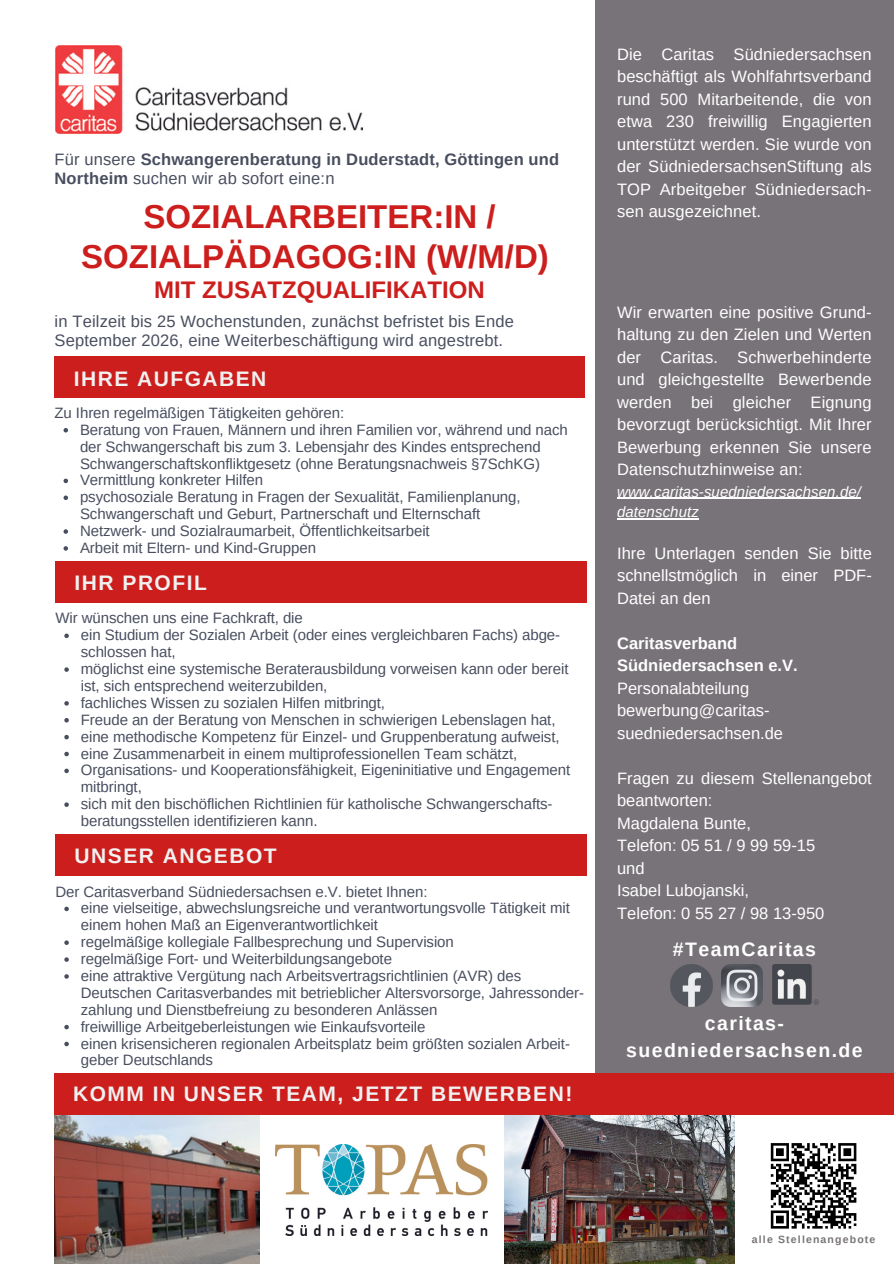
<style>
.page{position:relative;width:894px;height:1264px;background:#fff}
.page>*{position:absolute;margin:0;border:0;box-sizing:border-box;transform-origin:0 0}
.t1{font:700 33px/39.3px "Arimo";color:#cc1e1c;text-align:center}
.t2{font:700 24px "Arimo";color:#cc1e1c}
.t3{font:700 21px "Arimo";letter-spacing:.07em;color:#f1f1f1}
.t4{font:700 19.5px/27px "Arimo";letter-spacing:.07em;color:#fff;text-align:center}
.t5{font:16.5px/22.5px "Arimo";color:#fff;text-align:justify}
.t6{font:16.5px/19.2px "Arimo";letter-spacing:.01em;color:#494e5f}
.t7{font:700 16.5px/19.2px "Arimo";letter-spacing:.01em;color:#494e5f}
.t8{font:15px/16.8px "Arimo";letter-spacing:-.005em;color:#494e5f}
.t9{font:italic 15px/20.2px "Arimo";letter-spacing:.005em;color:#fff}
.t10{font:700 10.5px "Arimo";letter-spacing:.11em;color:#787378}
.s1{font-weight:400}
.s2{font-weight:700}
</style>
<div class="page">
<div style="left:595px;top:0;width:298px;height:1113px;background:#787378"></div>
<img style="left:504px;top:1115px;width:229px;height:148px">
<img style="left:54px;top:1115px;width:205px;height:148px">
<div style="left:54px;top:1073px;width:839px;height:42px;background:#cc1e1c"></div>
<img style="left:276px;top:1144px;width:211px;height:91px">
<svg style="left:770px;top:1143px;width:86px;height:85px"></svg>
<img style="left:772px;top:964px;width:46px;height:40px">
<img style="left:721px;top:964px;width:41px;height:42px">
<img style="left:670px;top:964px;width:42px;height:42px">
<svg style="left:63px;top:428px;width:5px;height:4px"></svg>
<svg style="left:63px;top:478px;width:5px;height:5px"></svg>
<svg style="left:63px;top:495px;width:5px;height:5px"></svg>
<svg style="left:63px;top:529px;width:5px;height:5px"></svg>
<svg style="left:63px;top:546px;width:5px;height:4px"></svg>
<div style="left:54px;top:356px;width:530px;height:42px;background:#cc1e1c"></div>
<div style="left:55px;top:834px;width:531px;height:41px;background:#cc1e1c"></div>
<svg style="left:64px;top:906px;width:5px;height:5px"></svg>
<svg style="left:64px;top:940px;width:5px;height:4px"></svg>
<svg style="left:64px;top:957px;width:5px;height:4px"></svg>
<svg style="left:64px;top:974px;width:5px;height:4px"></svg>
<svg style="left:64px;top:1024px;width:5px;height:5px"></svg>
<svg style="left:64px;top:1041px;width:5px;height:5px"></svg>
<hr style="left:617px;top:498px;width:37px;height:1px;background:#fff">
<hr style="left:654px;top:498px;width:206px;height:1px;background:#fff">
<hr style="left:617px;top:518px;width:81px;height:1px;background:#fff">
<div style="left:55px;top:561px;width:531px;height:42px;background:#cc1e1c"></div>
<svg style="left:64px;top:633px;width:5px;height:5px"></svg>
<svg style="left:64px;top:667px;width:5px;height:5px"></svg>
<svg style="left:64px;top:701px;width:5px;height:4px"></svg>
<svg style="left:64px;top:718px;width:5px;height:4px"></svg>
<svg style="left:64px;top:735px;width:5px;height:4px"></svg>
<svg style="left:64px;top:751px;width:5px;height:5px"></svg>
<svg style="left:64px;top:768px;width:5px;height:5px"></svg>
<svg style="left:64px;top:802px;width:5px;height:5px"></svg>
<img style="left:55px;top:46px;width:307px;height:87px">
<p class="t7" style="left:54px;top:149px;width:506px"><span class="s1">Für unsere</span> Schwangerenberatung in Duderstadt, Göttingen und<br>Northeim <span class="s1">suchen wir ab sofort eine:n</span></p>
<h4 class="t1" style="left:81px;top:197px;width:469px">SOZIALARBEITER:IN /<br>SOZIALPÄDAGOG:IN (W/M/D)</h4>
<h4 class="t2" style="left:154px;top:276px;width:332px">MIT ZUSATZQUALIFIKATION</h4>
<p class="t6" style="left:54px;top:311px;width:460px">in Teilzeit bis 25 Wochenstunden, zunächst befristet bis Ende<br>September 2026, eine Weiterbeschäftigung wird angestrebt.</p>
<p class="t3" style="left:74px;top:366px;width:194px">IHRE AUFGABEN</p>
<h4 class="t8" style="left:54px;top:404px;width:291px">Zu Ihren regelmäßigen Tätigkeiten gehören:</h4>
<h4 class="t8" style="left:80px;top:421px;width:489px">Beratung von Frauen, Männern und ihren Familien vor, während und nach der Schwangerschaft bis zum 3. Lebensjahr des Kindes entsprechend<br>Schwangerschaftskonfliktgesetz (ohne Beratungsnachweis §7SchKG)</h4>
<h4 class="t8" style="left:80px;top:472px;width:184px">Vermittlung konkreter Hilfen</h4>
<h4 class="t8" style="left:80px;top:488px;width:442px">psychosoziale Beratung in Fragen der Sexualität, Familienplanung,<br>Schwangerschaft und Geburt, Partnerschaft und Elternschaft</h4>
<h4 class="t8" style="left:80px;top:522px;width:351px">Netzwerk- und Sozialraumarbeit, Öffentlichkeitsarbeit</h4>
<h3 class="t8" style="left:80px;top:539px;width:237px">Arbeit mit Eltern- und Kind-Gruppen</h3>
<h4 class="t3" style="left:75px;top:571px;width:134px">IHR PROFIL</h4>
<p class="t8" style="left:55px;top:610px;width:249px">Wir wünschen uns eine Fachkraft, die</p>
<p class="t8" style="left:81px;top:626px;width:480px">ein Studium der Sozialen Arbeit (oder eines vergleichbaren Fachs) abge&shy;schlossen hat,</p>
<p class="t8" style="left:81px;top:660px;width:489px">möglichst eine systemische Beraterausbildung vorweisen kann oder bereit ist, sich entsprechend weiterzubilden,</p>
<p class="t8" style="left:81px;top:694px;width:306px">fachliches Wissen zu sozialen Hilfen mitbringt,</p>
<p class="t8" style="left:81px;top:711px;width:476px">Freude an der Beratung von Menschen in schwierigen Lebenslagen hat,</p>
<p class="t8" style="left:81px;top:728px;width:480px">eine methodische Kompetenz für Einzel- und Gruppenberatung aufweist,</p>
<p class="t8" style="left:81px;top:745px;width:438px">eine Zusammenarbeit in einem multiprofessionellen Team schätzt,</p>
<p class="t8" style="left:81px;top:761px;width:490px">Organisations- und Kooperationsfähigkeit, Eigeninitiative und Engagement mitbringt,</p>
<h2 class="t8" style="left:81px;top:795px;width:473px">sich mit den bischöflichen Richtlinien für katholische Schwangerschafts&shy;beratungsstellen identifizieren kann.</h2>
<p class="t3" style="left:75px;top:844px;width:203px">UNSER ANGEBOT</p>
<p class="t8" style="left:55px;top:883px;width:373px">Der Caritasverband Südniedersachsen e.V. bietet Ihnen:</p>
<p class="t8" style="left:81px;top:899px;width:490px">eine vielseitige, abwechslungsreiche und verantwortungsvolle Tätigkeit mit einem hohen Maß an Eigenverantwortlichkeit</p>
<h3 class="t8" style="left:81px;top:933px;width:374px">regelmäßige kollegiale Fallbesprechung und Supervision</h3>
<p class="t8" style="left:81px;top:950px;width:312px">regelmäßige Fort- und Weiterbildungsangebote</p>
<h4 class="t8" style="left:81px;top:967px;width:504px">eine attraktive Vergütung nach Arbeitsvertragsrichtlinien (AVR) des<br>Deutschen Caritasverbandes mit betrieblicher Altersvorsorge, Jahressonder&shy;zahlung und Dienstbefreiung zu besonderen Anlässen</h4>
<h1 class="t8" style="left:81px;top:1018px;width:346px">freiwillige Arbeitgeberleistungen wie Einkaufsvorteile</h1>
<h4 class="t8" style="left:81px;top:1034px;width:490px">einen krisensicheren regionalen Arbeitsplatz beim größten sozialen Arbeit&shy;geber Deutschlands</h4>
<p class="t3" style="left:73px;top:1082px;width:500px">KOMM IN UNSER TEAM, JETZT BEWERBEN!</p>
<p class="t5" style="left:617px;top:43px;width:256px">Die Caritas Südniedersachsen beschäftigt als Wohlfahrtsverband rund 500 Mitarbeitende, die von etwa 230 freiwillig Engagierten unterstützt werden. Sie wurde von der SüdniedersachsenStiftung als TOP Arbeitgeber Südniedersach&shy;sen ausgezeichnet.</p>
<p class="t5" style="left:617px;top:301px;width:256px">Wir erwarten eine positive Grund&shy;haltung zu den Zielen und Werten der Caritas. Schwerbehinderte und gleichgestellte Bewerbende werden bei gleicher Eignung bevorzugt berücksichtigt. Mit Ihrer Bewerbung erkennen Sie unsere Datenschutzhinweise an:</p>
<p class="t9" style="left:617px;top:481px;width:245px">www.caritas-suedniedersachsen.de/ datenschutz</p>
<p class="t5" style="left:617px;top:541px;width:256px">Ihre Unterlagen senden Sie bitte schnellstmöglich in einer PDF-Datei an den</p>
<p class="t5" style="left:617px;top:631px;width:182px;text-align:left"><span class="s2">Caritasverband<br>Südniedersachsen e.V.<br></span>Personalabteilung bewerbung@caritas&shy;suedniedersachsen.de</p>
<p class="t5" style="left:617px;top:766px;width:256px;text-align:left">Fragen zu diesem Stellenangebot beantworten:<br>Magdalena Bunte,<br>Telefon: 05 51 / 9 99 59-15<br>und<br>Isabel Lubojanski,<br>Telefon: 0 55 27 / 98 13-950</p>
<h4 class="t4" style="left:672px;top:935px;width:144px">#TeamCaritas</h4>
<h2 class="t4" style="left:626px;top:1009px;width:238px">caritas&shy;suedniedersachsen.de</h2>
<h2 class="t10" style="left:751px;top:1233px;width:125px">alle Stellenangebote</h2>
</div>
